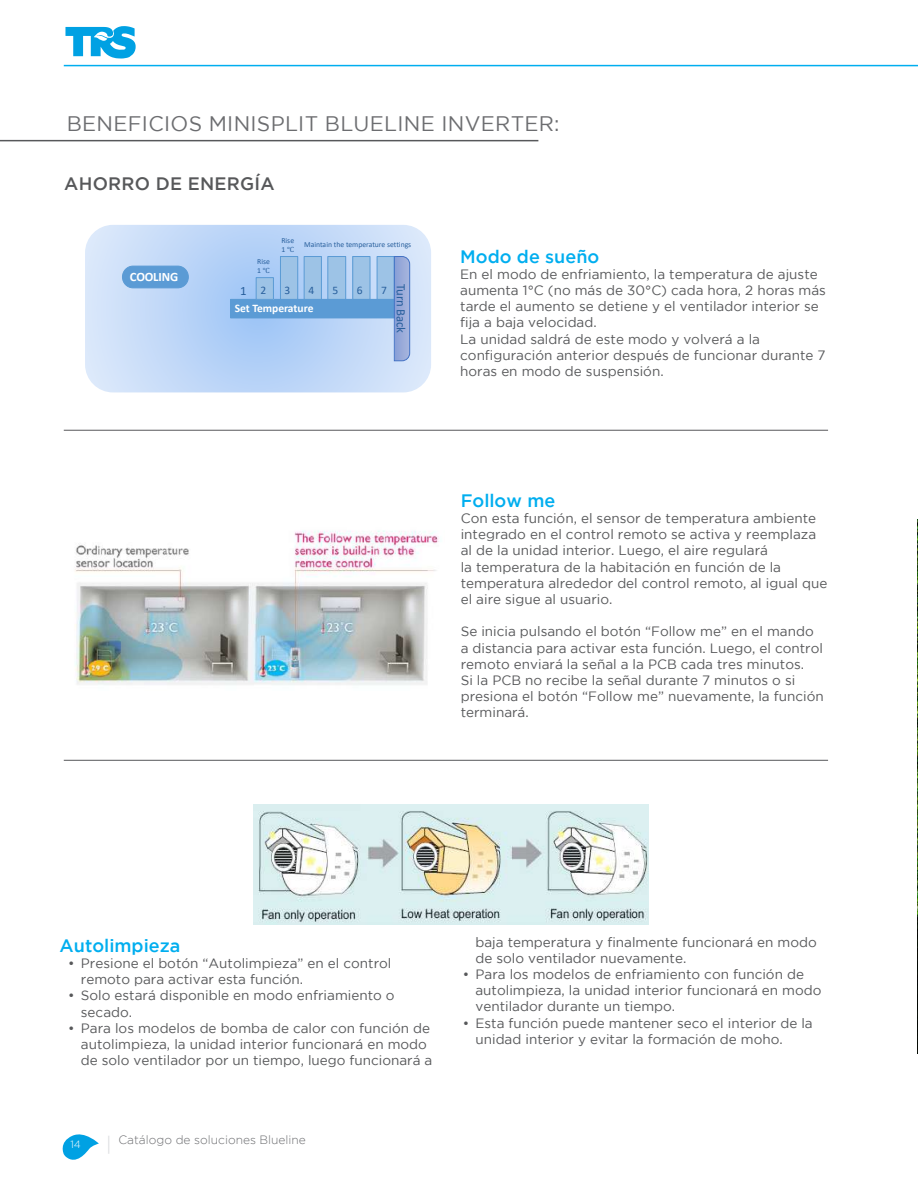
<style>
.page{position:relative;width:918px;height:1188px;background:#fff}
.page>*{position:absolute;margin:0;border:0;box-sizing:border-box;transform-origin:0 0}
.t1{font:21px "Gotham";letter-spacing:.015em;color:#6c6d70}
.t2{font:500 18px "Gotham";color:#00aeef}
.t3{font:500 18px "Gotham";letter-spacing:.015em;color:#57585a}
.t4{font:13.5px/16.2px "Gotham";color:#57585a}
.t5{font:12.75px "Calibri";letter-spacing:-.01em;color:#29609d}
.t6{font:700 12.75px "Calibri";letter-spacing:-.015em;color:#fff}
.t7{font:300 12px "Gotham";color:#6c6d70}
.t8{font:700 11.55px "Calibri";letter-spacing:-.005em;color:#fff}
.t9{font:11.55px "Calibri";color:#29609d}
.t10{font:300 10.5px "Gotham";color:#fff}
.t11{font:7.65px/9.6px "Calibri";color:#29609d}
.s1{font-family:"Cambria Math"}
</style>
<div class="page">
<svg style="left:62px;top:1134px;width:37px;height:26px"></svg>
<svg style="left:108px;top:1136px;width:1px;height:18px"></svg>
<svg style="left:65px;top:26px;width:71px;height:33px"></svg>
<hr style="left:64px;top:65px;width:854px;height:1px;background:#00aeef">
<hr style="left:64px;top:430px;width:764px;height:1px;background:#57585a">
<hr style="left:64px;top:760px;width:764px;height:1px;background:#57585a">
<svg style="left:85px;top:225px;width:346px;height:167px;background:#c2d9f8"></svg>
<div style="left:231px;top:299px;width:163px;height:19px;background:#5b9bd5"></div>
<div style="left:256px;top:278px;width:17px;height:21px;background:#9dc3e6"></div>
<div style="left:256px;top:277px;width:18px;height:23px;border:1px solid #5b9bd5"></div>
<div style="left:280px;top:257px;width:18px;height:42px;background:#9dc3e6"></div>
<div style="left:280px;top:256px;width:18px;height:44px;border:1px solid #5b9bd5"></div>
<div style="left:304px;top:257px;width:17px;height:42px;background:#9dc3e6"></div>
<div style="left:304px;top:256px;width:18px;height:44px;border:1px solid #5b9bd5"></div>
<div style="left:328px;top:257px;width:18px;height:42px;background:#9dc3e6"></div>
<div style="left:328px;top:256px;width:18px;height:44px;border:1px solid #5b9bd5"></div>
<div style="left:122px;top:266px;width:66px;height:22px;background:#5b9bd5;border-radius:11px"></div>
<div style="left:122px;top:266px;width:67px;height:22px;border:1px solid #5b9bd5;border-radius:11px"></div>
<div style="left:353px;top:257px;width:17px;height:42px;background:#9dc3e6"></div>
<div style="left:353px;top:256px;width:17px;height:44px;border:1px solid #5b9bd5"></div>
<div style="left:377px;top:257px;width:17px;height:42px;background:#9dc3e6"></div>
<div style="left:377px;top:256px;width:18px;height:44px;border:1px solid #5b9bd5"></div>
<svg style="left:394px;top:256px;width:16px;height:105px;background:#8fa4d7"></svg>
<img style="left:75px;top:530px;width:364px;height:155px">
<img style="left:253px;top:805px;width:396px;height:119px">
<hr style="left:0;top:140px;width:538px;height:1px;background:#57585a">
<svg style="left:917px;top:519px;width:1px;height:535px"></svg>
<h1 class="t1" style="left:67px;top:112px;width:494px">BENEFICIOS MINISPLIT BLUELINE INVERTER:</h1>
<h2 class="t3" style="left:64px;top:174px;width:212px">AHORRO DE ENERGÍA</h2>
<p class="t6" style="left:130px;top:267px;width:50px">COOLING</p>
<p class="t11" style="left:257px;top:256px;width:14px">Rise<br>1 <span class="s1">℃</span></p>
<p class="t11" style="left:281px;top:235px;width:14px">Rise<br>1 <span class="s1">℃</span></p>
<p class="t11" style="left:304px;top:240px;width:109px">Maintain the temperature settings</p>
<p class="t5" style="left:240px;top:282px;width:8px">1</p>
<p class="t9" style="left:357px;top:282px;width:7px">6</p>
<p class="t9" style="left:381px;top:282px;width:7px">7</p>
<p class="t5" style="left:410px;top:284px;width:51px;rotate:90deg">Turn Back</p>
<p class="t9" style="left:260px;top:282px;width:7px">2</p>
<p class="t9" style="left:284px;top:282px;width:7px">3</p>
<p class="t9" style="left:308px;top:282px;width:7px">4</p>
<p class="t9" style="left:332px;top:282px;width:7px">5</p>
<p class="t8" style="left:235px;top:300px;width:80px">Set Temperature</p>
<h2 class="t2" style="left:460px;top:246px;width:141px">Modo de sueño</h2>
<p class="t4" style="left:460px;top:266px;width:367px">En el modo de enfriamiento, la temperatura de ajuste aumenta 1°C (no más de 30°C) cada hora, 2 horas más tarde el aumento se detiene y el ventilador interior se fija a baja velocidad.<br>La unidad saldrá de este modo y volverá a la configuración anterior después de funcionar durante 7 horas en modo de suspensión.</p>
<h2 class="t2" style="left:461px;top:490px;width:96px">Follow me</h2>
<p class="t4" style="left:461px;top:510px;width:368px">Con esta función, el sensor de temperatura ambiente integrado en el control remoto se activa y reemplaza al de la unidad interior. Luego, el aire regulará<br>la temperatura de la habitación en función de la temperatura alrededor del control remoto, al igual que el aire sigue al usuario.</p>
<p class="t4" style="left:461px;top:623px;width:365px">Se inicia pulsando el botón “Follow me” en el mando a distancia para activar esta función. Luego, el control remoto enviará la señal a la PCB cada tres minutos.<br>Si la PCB no recibe la señal durante 7 minutos o si presiona el botón “Follow me” nuevamente, la función terminará.</p>
<h2 class="t2" style="left:60px;top:935px;width:122px">Autolimpieza</h2>
<p class="t4" style="left:81px;top:955px;width:312px;text-indent:-13px">• Presione el botón “Autolimpieza” en el control remoto para activar esta función.</p>
<p class="t4" style="left:81px;top:987px;width:315px;text-indent:-13px">• Solo estará disponible en modo enfriamiento o secado.</p>
<p class="t4" style="left:81px;top:1020px;width:353px;text-indent:-13px">• Para los modelos de bomba de calor con función de autolimpieza, la unidad interior funcionará en modo de solo ventilador por un tiempo, luego funcionará a</p>
<p class="t10" style="left:70px;top:1138px;width:12px">14</p>
<p class="t7" style="left:118px;top:1133px;width:189px">Catálogo de soluciones Blueline</p>
<p class="t4" style="left:476px;top:934px;width:343px">baja temperatura y finalmente funcionará en modo de solo ventilador nuevamente.</p>
<p class="t4" style="left:476px;top:966px;width:348px;text-indent:-13px">• Para los modelos de enfriamiento con función de autolimpieza, la unidad interior funcionará en modo ventilador durante un tiempo.</p>
<p class="t4" style="left:476px;top:1015px;width:339px;text-indent:-13px">• Esta función puede mantener seco el interior de la unidad interior y evitar la formación de moho.</p>
</div>
